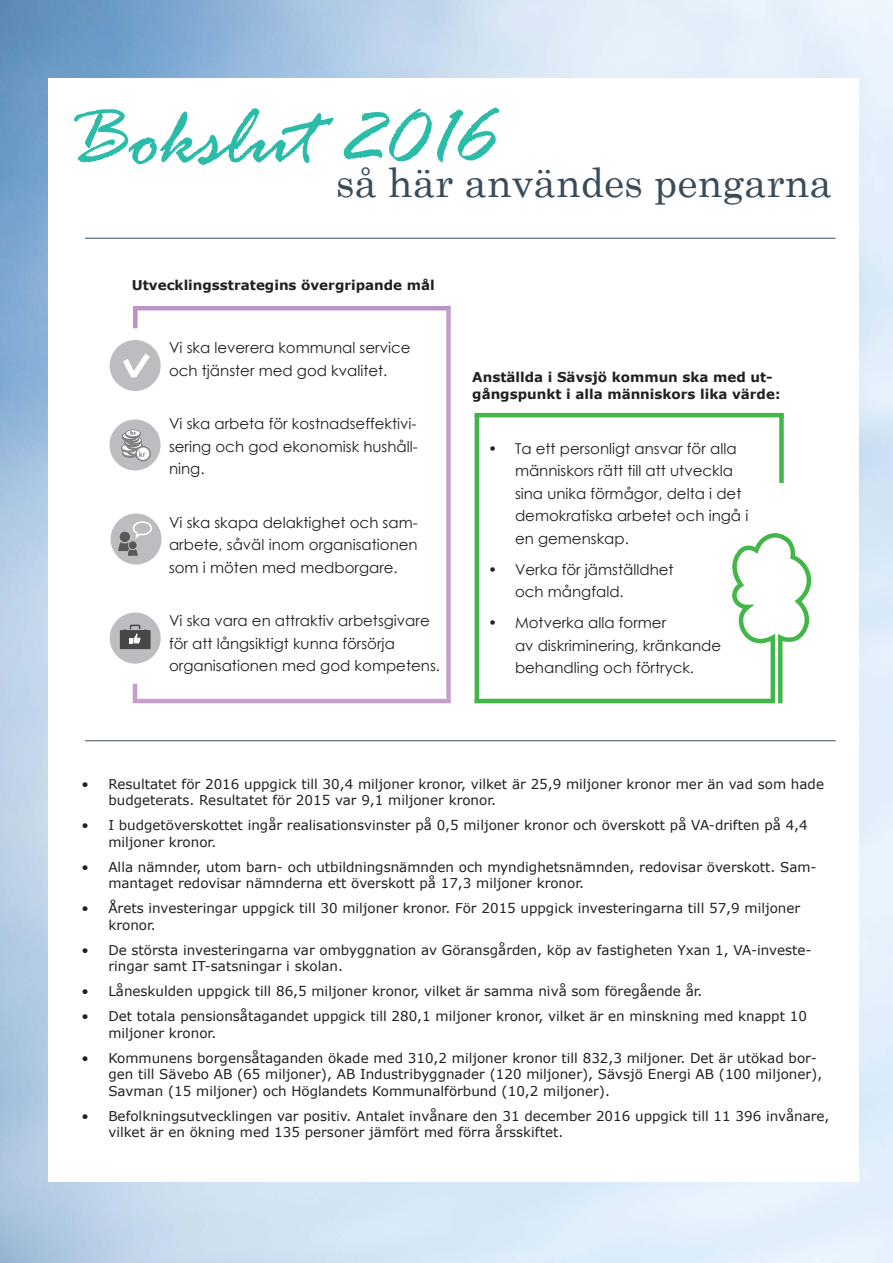
<style>
.page{position:relative;width:893px;height:1263px;background:#fff}
.page>*{position:absolute;margin:0;border:0;box-sizing:border-box;transform-origin:0 0}
.t1{font:italic 90px "Rage";color:#2abca9}
.t2{font:40.5px "Century Schoolbook";color:#394c5b}
.t3{font:15px/22.5px "Century Gothic";color:#231f20}
.t4{font:13.5px/16.5px "Verdana";color:#231f20}
.t5{font:700 13.5px/16.5px "Verdana";color:#231f20}
.t6{font:8.25px "Myriad Pro";color:#6c6d70}
</style>
<div class="page">
<img style="left:0;top:0;width:893px;height:1263px">
<div style="left:48px;top:79px;width:810px;height:1103px;background:#fff"></div>
<div style="left:110px;top:340px;width:51px;height:51px;background:#bcbdc0;border-radius:50%"></div>
<svg style="left:123px;top:354px;width:27px;height:23px"></svg>
<div style="left:110px;top:612px;width:51px;height:52px;background:#bcbdc0;border-radius:50%"></div>
<svg style="left:120px;top:625px;width:31px;height:24px"></svg>
<div style="left:111px;top:513px;width:51px;height:51px;background:#bcbdc0;border-radius:50%"></div>
<svg style="left:118px;top:521px;width:34px;height:35px"></svg>
<hr style="left:133px;top:306px;width:318px;height:4px;background:#bb94c4">
<hr style="left:137px;top:699px;width:314px;height:4px;background:#c69ecb">
<div style="left:446px;top:310px;width:5px;height:389px;background:#c69ecb"></div>
<hr style="left:133px;top:684px;width:4px;height:19px;background:#c69ecb">
<div style="left:133px;top:309px;width:5px;height:19px;background:#bb94c4"></div>
<div style="left:110px;top:419px;width:50px;height:51px;background:#bcbdc0;border-radius:50%"></div>
<svg style="left:122px;top:450px;width:16px;height:8px"></svg>
<svg style="left:135px;top:446px;width:16px;height:15px"></svg>
<div style="left:137px;top:447px;width:12px;height:13px;background:#fff;border-radius:50%"></div>
<svg style="left:121px;top:431px;width:22px;height:23px"></svg>
<hr style="left:475px;top:414px;width:4px;height:289px;background:#42b649">
<hr style="left:475px;top:413px;width:309px;height:4px;background:#42b649">
<hr style="left:475px;top:699px;width:297px;height:4px;background:#42b649">
<svg style="left:729px;top:533px;width:80px;height:171px"></svg>
<div style="left:779px;top:414px;width:5px;height:69px;background:#42b649"></div>
<hr style="left:85px;top:740px;width:751px;height:1px;background:#394c5b">
<hr style="left:85px;top:238px;width:751px;height:1px;background:#394c5b">
<h1 class="t1" style="left:66px;top:90px;width:430px">Bokslut 2016</h1>
<h2 class="t2" style="left:336px;top:148px;width:498px">så här användes pengarna</h2>
<p class="t5" style="left:132px;top:276px;width:304px">Utvecklingsstrategins övergripande mål</p>
<p class="t3" style="left:169px;top:336px;width:243px">Vi ska leverera kommunal service och tjänster med god kvalitet.</p>
<p class="t3" style="left:169px;top:412px;width:250px;text-align:justify">Vi ska arbeta för kostnadseffektivi&shy;sering och god ekonomisk hushåll&shy;ning.</p>
<p class="t3" style="left:169px;top:511px;width:250px;text-align:justify">Vi ska skapa delaktighet och sam&shy;arbete, såväl inom organisationen som i möten med medborgare.</p>
<p class="t3" style="left:169px;top:609px;width:272px">Vi ska vara en attraktiv arbetsgivare för att långsiktigt kunna försörja organisationen med god kompetens.</p>
<p class="t5" style="left:472px;top:369px;width:310px">Anställda i Sävsjö kommun ska med ut&shy;gångspunkt i alla människors lika värde:</p>
<p class="t6" style="left:139px;top:449px;width:8px">kr</p>
<p class="t3" style="left:515px;top:437px;width:235px;text-indent:-27px">• Ta ett personligt ansvar för alla människors rätt till att utveckla sina unika förmågor, delta i det demokratiska arbetet och ingå i en gemenskap.</p>
<p class="t3" style="left:515px;top:558px;width:160px;text-indent:-27px">• Verka för jämställdhet och mångfald.</p>
<p class="t3" style="left:515px;top:611px;width:208px;text-indent:-27px">• Motverka alla former<br>av diskriminering, kränkande behandling och förtryck.</p>
<p class="t4" style="left:108px;top:775px;width:717px;text-indent:-27px">• Resultatet för 2016 uppgick till 30,4 miljoner kronor, vilket är 25,9 miljoner kronor mer än vad som hade budgeterats. Resultatet för 2015 var 9,1 miljoner kronor.</p>
<p class="t4" style="left:108px;top:817px;width:701px;text-indent:-27px">• I budgetöverskottet ingår realisationsvinster på 0,5 miljoner kronor och överskott på VA-driften på 4,4 miljoner kronor.</p>
<p class="t4" style="left:108px;top:858px;width:710px;text-indent:-27px">• Alla nämnder, utom barn- och utbildningsnämnden och myndighetsnämnden, redovisar överskott. Sam&shy;mantaget redovisar nämnderna ett överskott på 17,3 miljoner kronor.</p>
<p class="t4" style="left:108px;top:900px;width:693px;text-indent:-27px">• Årets investeringar uppgick till 30 miljoner kronor. För 2015 uppgick investeringarna till 57,9 miljoner kronor.</p>
<p class="t4" style="left:108px;top:941px;width:705px;text-indent:-27px">• De största investeringarna var ombyggnation av Göransgården, köp av fastigheten Yxan 1, VA-investe&shy;ringar samt IT-satsningar i skolan.</p>
<p class="t4" style="left:81px;top:983px;width:623px">• Låneskulden uppgick till 86,5 miljoner kronor, vilket är samma nivå som föregående år.</p>
<p class="t4" style="left:108px;top:1008px;width:700px;text-indent:-27px">• Det totala pensionsåtagandet uppgick till 280,1 miljoner kronor, vilket är en minskning med knappt 10 miljoner kronor.</p>
<p class="t4" style="left:108px;top:1049px;width:715px;text-indent:-27px">• Kommunens borgensåtaganden ökade med 310,2 miljoner kronor till 832,3 miljoner. Det är utökad bor&shy;gen till Sävebo AB (65 miljoner), AB Industribyggnader (120 miljoner), Sävsjö Energi AB (100 miljoner),<br>Savman (15 miljoner) och Höglandets Kommunalförbund (10,2 miljoner).</p>
<p class="t4" style="left:108px;top:1107px;width:723px;text-indent:-27px">• Befolkningsutvecklingen var positiv. Antalet invånare den 31 december 2016 uppgick till 11 396 invånare, vilket är en ökning med 135 personer jämfört med förra årsskiftet.</p>
</div>
